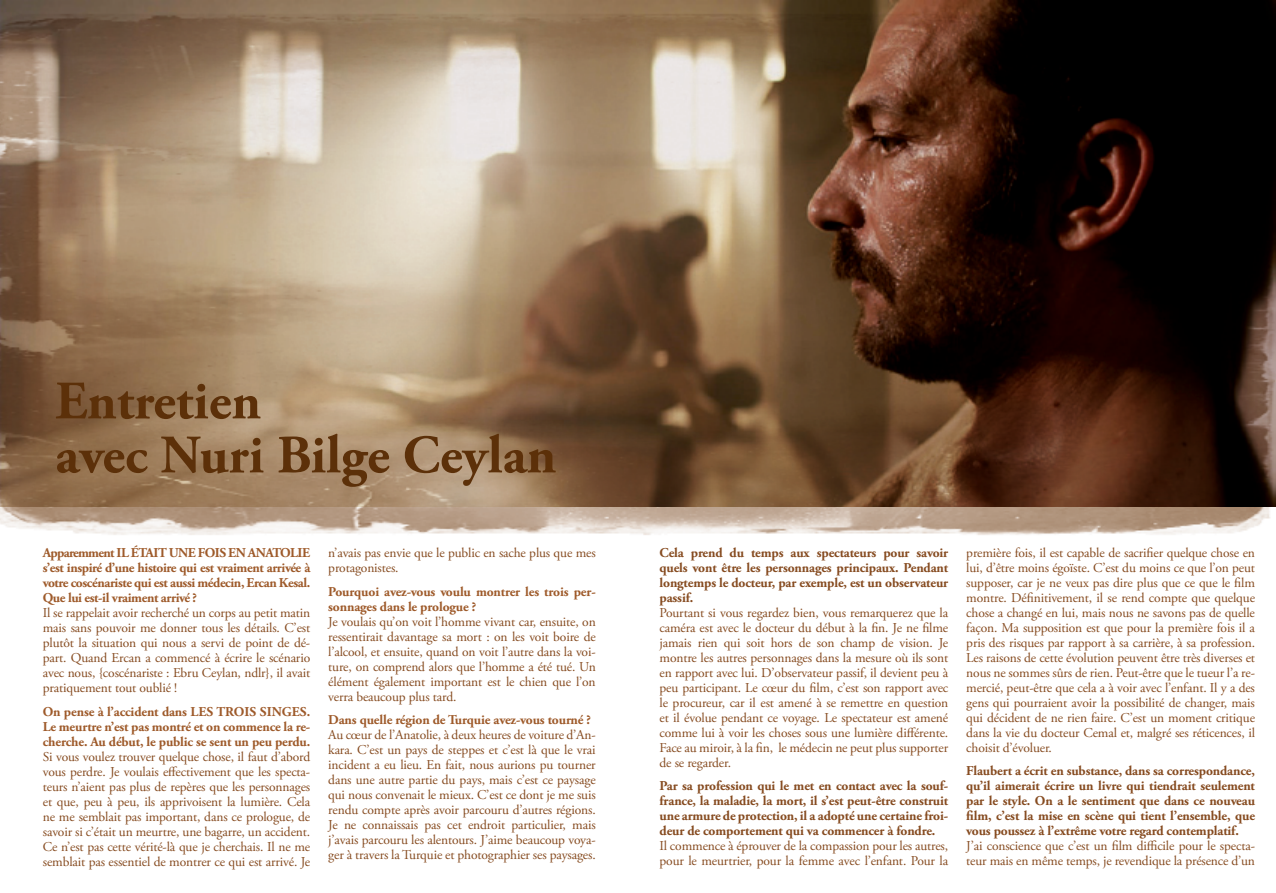
<style>
.page{position:relative;width:1276px;height:893px;background:#fff}
.page>*{position:absolute;margin:0;border:0;box-sizing:border-box;transform-origin:0 0}
.t1{font:700 54px/54px "Adobe Garamond Pro";color:#5c3009}
.t2{font:13.5px/15px "Adobe Garamond Pro";letter-spacing:-.01em;color:#864b20;text-align:justify}
.t3{font:700 13.5px/15px "Adobe Garamond Pro";letter-spacing:-.01em;color:#864b20;text-align:justify}
.t4{font:700 13.5px/15px "Adobe Garamond Pro";letter-spacing:-.02em;color:#9e5a2a;text-align:justify}
</style>
<div class="page">
<img style="left:0;top:506px;width:1274px;height:29px">
<img style="left:0;top:0;width:1276px;height:506px">
<h1 class="t1" style="left:55px;top:375px;width:502px">Entretien<br>avec Nuri Bilge Ceylan</h1>
<p class="t4" style="left:43px;top:546px;width:269px">Apparemment Il était une fois en Anatolie s’est inspiré d’une histoire qui est vraiment arrivée à votre coscénariste qui est aussi médecin, Ercan Kesal.<br>Que lui est-il vraiment arrivé ?</p>
<p class="t2" style="left:43px;top:606px;width:269px">Il se rappelait avoir recherché un corps au petit matin mais sans pouvoir me donner tous les détails. C’est plutôt la situation qui nous a servi de point de dé&shy;part. Quand Ercan a commencé à écrire le scénario avec nous, {coscénariste : Ebru Ceylan, ndlr}, il avait pratiquement tout oublié !</p>
<p class="t4" style="left:43px;top:704px;width:269px">On pense à l’accident dans Les Trois Singes.<br>Le meurtre n’est pas montré et on commence la re&shy;cherche. Au début, le public se sent un peu perdu.</p>
<p class="t2" style="left:43px;top:749px;width:269px">Si vous voulez trouver quelque chose, il faut d’abord vous perdre. Je voulais effectivement que les specta&shy;teurs n’aient pas plus de repères que les personnages et que, peu à peu, ils apprivoisent la lumière. Cela ne me semblait pas important, dans ce prologue, de savoir si c’était un meurtre, une bagarre, un accident.<br>Ce n’est pas cette vérité-là que je cherchais. Il ne me semblait pas essentiel de montrer ce qui est arrivé. Je</p>
<p class="t2" style="left:328px;top:546px;width:269px">n’avais pas envie que le public en sache plus que mes protagonistes.</p>
<p class="t4" style="left:328px;top:584px;width:269px">Pourquoi avez-vous voulu montrer les trois per&shy;sonnages dans le prologue ?</p>
<p class="t2" style="left:328px;top:614px;width:269px">Je voulais qu’on voit l’homme vivant car, ensuite, on ressentirait davantage sa mort : on les voit boire de l’alcool, et ensuite, quand on voit l’autre dans la voi&shy;ture, on comprend alors que l’homme a été tué. Un élément également important est le chien que l’on verra beaucoup plus tard.</p>
<p class="t4" style="left:328px;top:713px;width:264px">Dans quelle région de Turquie avez-vous tourné ?</p>
<p class="t2" style="left:328px;top:728px;width:269px">Au cœur de l’Anatolie, à deux heures de voiture d’An&shy;kara. C’est un pays de steppes et c’est là que le vrai incident a eu lieu. En fait, nous aurions pu tourner dans une autre partie du pays, mais c’est ce paysage qui nous convenait le mieux. C’est ce dont je me suis rendu compte après avoir parcouru d’autres régions.<br>Je ne connaissais pas cet endroit particulier, mais j’avais parcouru les alentours. J’aime beaucoup voya&shy;ger à travers la Turquie et photographier ses paysages.</p>
<p class="t3" style="left:659px;top:545px;width:290px">Cela prend du temps aux spectateurs pour savoir quels vont être les personnages principaux. Pendant longtemps le docteur, par exemple, est un observateur passif.</p>
<p class="t2" style="left:659px;top:605px;width:290px">Pourtant si vous regardez bien, vous remarquerez que la caméra est avec le docteur du début à la fin. Je ne filme jamais rien qui soit hors de son champ de vision. Je montre les autres personnages dans la mesure où ils sont en rapport avec lui. D’observateur passif, il devient peu à peu participant. Le cœur du film, c’est son rapport avec le procureur, car il est amené à se remettre en question et il évolue pendant ce voyage. Le spectateur est amené comme lui à voir les choses sous une lumière différente.<br>Face au miroir, à la fin, le médecin ne peut plus supporter de se regarder.</p>
<p class="t3" style="left:659px;top:779px;width:290px">Par sa profession qui le met en contact avec la souf&shy;france, la maladie, la mort, il s’est peut-être construit une armure de protection, il a adopté une certaine froi&shy;deur de comportement qui va commencer à fondre.</p>
<p class="t2" style="left:659px;top:839px;width:290px">Il commence à éprouver de la compassion pour les autres, pour le meurtrier, pour la femme avec l’enfant. Pour la</p>
<p class="t2" style="left:966px;top:545px;width:290px">première fois, il est capable de sacrifier quelque chose en lui, d’être moins égoïste. C’est du moins ce que l’on peut supposer, car je ne veux pas dire plus que ce que le film montre. Définitivement, il se rend compte que quelque chose a changé en lui, mais nous ne savons pas de quelle façon. Ma supposition est que pour la première fois il a pris des risques par rapport à sa carrière, à sa profession.<br>Les raisons de cette évolution peuvent être très diverses et nous ne sommes sûrs de rien. Peut-être que le tueur l’a re&shy;mercié, peut-être que cela a à voir avec l’enfant. Il y a des gens qui pourraient avoir la possibilité de changer, mais qui décident de ne rien faire. C’est un moment critique dans la vie du docteur Cemal et, malgré ses réticences, il choisit d’évoluer.</p>
<p class="t3" style="left:966px;top:764px;width:290px">Flaubert a écrit en substance, dans sa correspondance, qu’il aimerait écrire un livre qui tiendrait seulement par le style. On a le sentiment que dans ce nouveau film, c’est la mise en scène qui tient l’ensemble, que vous poussez à l’extrême votre regard contemplatif.</p>
<p class="t2" style="left:966px;top:839px;width:290px">J’ai conscience que c’est un film difficile pour le specta&shy;teur mais en même temps, je revendique la présence d’un</p>
</div>
